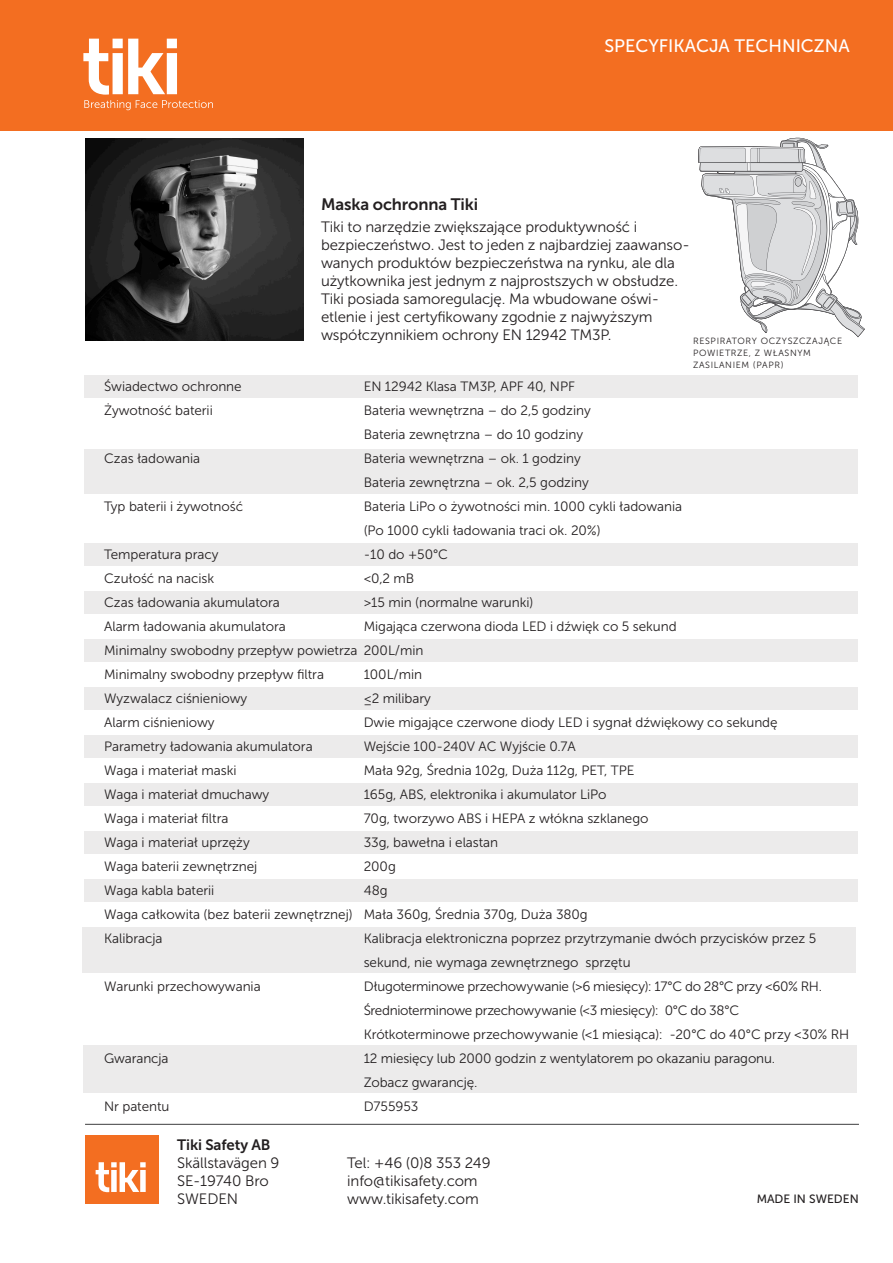
<style>
.page{position:relative;width:893px;height:1263px;background:#fff}
.page>*{position:absolute;margin:0;border:0;box-sizing:border-box;transform-origin:0 0}
.t1{font:18px "Museo Sans 500";color:#fff}
.Underrubrik{font:16.5px "Museo Sans 700";letter-spacing:-.005em;color:#231f20}
.Brödtext{font:15px/18px "Museo Sans 300";letter-spacing:-.01em;color:#231f20}
.Brödtext-2{font:15px "Museo Sans 700";letter-spacing:-.005em;color:#231f20}
.BODY_continuing{font:13.5px/24px "Museo Sans 300";letter-spacing:-.005em;color:#231f20}
.BODY_continuing-2{font:13.5px/24px "Museo Sans 300";letter-spacing:-.025em;color:#231f20}
.t2{font:12px "Museo Sans 500";color:#231f20}
.t3{font:9px/12px "Museo Sans 300";letter-spacing:.07em;color:#231f20}
</style>
<div class="page">
<hr style="left:85px;top:1124px;width:774px;height:1px;background:#3e3e3f">
<div style="left:85px;top:1135px;width:74px;height:69px;background:#f36e21"></div>
<svg style="left:96px;top:1162px;width:50px;height:30px"></svg>
<img style="left:85px;top:138px;width:218px;height:203px">
<div style="left:84px;top:375px;width:774px;height:22px;background:#ecebeb"></div>
<div style="left:84px;top:449px;width:774px;height:44px;background:#ecebeb"></div>
<div style="left:84px;top:543px;width:774px;height:22px;background:#ecebeb"></div>
<div style="left:84px;top:591px;width:774px;height:22px;background:#ecebeb"></div>
<div style="left:84px;top:639px;width:774px;height:22px;background:#ecebeb"></div>
<div style="left:84px;top:687px;width:774px;height:22px;background:#ecebeb"></div>
<div style="left:84px;top:735px;width:774px;height:22px;background:#ecebeb"></div>
<div style="left:84px;top:783px;width:774px;height:22px;background:#ecebeb"></div>
<div style="left:84px;top:831px;width:774px;height:22px;background:#ecebeb"></div>
<div style="left:84px;top:879px;width:774px;height:22px;background:#ecebeb"></div>
<div style="left:0;top:0;width:893px;height:130px;background:#f36e21"></div>
<svg style="left:698px;top:138px;width:167px;height:199px"></svg>
<svg style="left:83px;top:39px;width:130px;height:71px"></svg>
<div style="left:82px;top:927px;width:774px;height:46px;background:#ecebeb"></div>
<div style="left:83px;top:1045px;width:774px;height:48px;background:#ecebeb"></div>
<p class="t1" style="left:604px;top:36px;width:247px">SPECYFIKACJA TECHNICZNA</p>
<p class="Underrubrik" style="left:321px;top:195px;width:159px">Maska ochronna Tiki</p>
<p class="Brödtext" style="left:321px;top:218px;width:370px">Tiki to narzędzie zwiększające produktywność i bezpieczeństwo. Jest to jeden z najbardziej zaawanso&shy;wanych produktów bezpieczeństwa na rynku, ale dla użytkownika jest jednym z najprostszych w obsłudze.<br>Tiki posiada samoregulację. Ma wbudowane oświ&shy;etlenie i jest certyfikowany zgodnie z najwyższym współczynnikiem ochrony EN 12942 TM3P.</p>
<p class="t3" style="left:693px;top:335px;width:151px">RESPIRATORY OCZYSZCZAJĄCE<br>POWIETRZE, Z WŁASNYM<br>ZASILANIEM (PAPR)</p>
<p class="BODY_continuing" style="left:104px;top:374px;width:139px">Świadectwo ochronne</p>
<p class="BODY_continuing" style="left:364px;top:374px;width:213px">EN 12942 Klasa TM3P, APF 40, NPF</p>
<p class="BODY_continuing" style="left:104px;top:398px;width:110px">Żywotność baterii</p>
<p class="BODY_continuing" style="left:364px;top:398px;width:229px">Bateria wewnętrzna – do 2,5 godziny</p>
<p class="BODY_continuing" style="left:364px;top:422px;width:221px">Bateria zewnętrzna – do 10 godziny</p>
<p class="BODY_continuing" style="left:104px;top:446px;width:97px">Czas ładowania</p>
<p class="BODY_continuing" style="left:364px;top:446px;width:219px">Bateria wewnętrzna – ok. 1 godziny</p>
<p class="BODY_continuing" style="left:364px;top:470px;width:227px">Bateria zewnętrzna – ok. 2,5 godziny</p>
<p class="BODY_continuing" style="left:104px;top:494px;width:141px">Typ baterii i żywotność</p>
<p class="BODY_continuing" style="left:364px;top:494px;width:320px">Bateria LiPo o żywotności min. 1000 cykli ładowania</p>
<p class="BODY_continuing" style="left:364px;top:518px;width:238px">(Po 1000 cykli ładowania traci ok. 20%)</p>
<p class="BODY_continuing" style="left:104px;top:542px;width:116px">Temperatura pracy</p>
<p class="BODY_continuing" style="left:364px;top:542px;width:86px">-10 do +50°C</p>
<p class="BODY_continuing" style="left:104px;top:566px;width:111px">Czułość na nacisk</p>
<p class="BODY_continuing" style="left:364px;top:566px;width:52px">&lt;0,2 mB</p>
<p class="BODY_continuing" style="left:104px;top:590px;width:177px">Czas ładowania akumulatora</p>
<p class="BODY_continuing" style="left:364px;top:590px;width:171px">&gt;15 min (normalne warunki)</p>
<p class="BODY_continuing" style="left:104px;top:614px;width:183px">Alarm ładowania akumulatora</p>
<p class="BODY_continuing" style="left:364px;top:614px;width:314px">Migająca czerwona dioda LED i dźwięk co 5 sekund</p>
<p class="BODY_continuing" style="left:104px;top:638px;width:321px">Minimalny swobodny przepływ powietrza 200L/min</p>
<p class="BODY_continuing" style="left:104px;top:662px;width:221px">Minimalny swobodny przepływ filtra</p>
<p class="BODY_continuing" style="left:364px;top:662px;width:60px">100L/min</p>
<p class="BODY_continuing" style="left:104px;top:686px;width:145px">Wyzwalacz ciśnieniowy</p>
<p class="BODY_continuing" style="left:364px;top:686px;width:69px">≤2 milibary</p>
<p class="BODY_continuing" style="left:104px;top:710px;width:112px">Alarm ciśnieniowy</p>
<p class="BODY_continuing" style="left:364px;top:710px;width:415px">Dwie migające czerwone diody LED i sygnał dźwiękowy co sekundę</p>
<p class="BODY_continuing" style="left:104px;top:734px;width:210px">Parametry ładowania akumulatora</p>
<p class="BODY_continuing" style="left:364px;top:734px;width:214px">Wejście 100-240V AC Wyjście 0.7A</p>
<p class="BODY_continuing" style="left:104px;top:758px;width:134px">Waga i materiał maski</p>
<p class="BODY_continuing" style="left:364px;top:758px;width:272px">Mała 92g, Średnia 102g, Duża 112g, PET, TPE</p>
<p class="BODY_continuing" style="left:104px;top:782px;width:167px">Waga i materiał dmuchawy</p>
<p class="BODY_continuing" style="left:364px;top:782px;width:244px">165g, ABS, elektronika i akumulator LiPo</p>
<p class="BODY_continuing" style="left:104px;top:806px;width:126px">Waga i materiał filtra</p>
<p class="BODY_continuing" style="left:364px;top:806px;width:286px">70g, tworzywo ABS i HEPA z włókna szklanego</p>
<p class="BODY_continuing" style="left:104px;top:830px;width:147px">Waga i materiał uprzęży</p>
<p class="BODY_continuing" style="left:364px;top:830px;width:136px">33g, bawełna i elastan</p>
<p class="BODY_continuing" style="left:104px;top:854px;width:155px">Waga baterii zewnętrznej</p>
<p class="BODY_continuing" style="left:364px;top:854px;width:34px">200g</p>
<p class="BODY_continuing" style="left:104px;top:878px;width:112px">Waga kabla baterii</p>
<p class="BODY_continuing" style="left:364px;top:878px;width:25px">48g</p>
<p class="BODY_continuing" style="left:104px;top:902px;width:485px">Waga całkowita (bez baterii zewnętrznej) Mała 360g, Średnia 370g, Duża 380g</p>
<p class="BODY_continuing" style="left:104px;top:926px;width:60px">Kalibracja</p>
<p class="BODY_continuing" style="left:364px;top:926px;width:454px">Kalibracja elektroniczna poprzez przytrzymanie dwóch przycisków przez 5 sekund, nie wymaga zewnętrznego sprzętu</p>
<p class="BODY_continuing" style="left:104px;top:974px;width:158px">Warunki przechowywania</p>
<p class="BODY_continuing-2" style="left:364px;top:974px;width:460px">Długoterminowe przechowywanie (&gt;6 miesięcy): 17°C do 28°C przy &lt;60% RH.<br>Średnioterminowe przechowywanie (&lt;3 miesięcy): 0°C do 38°C</p>
<p class="BODY_continuing" style="left:364px;top:1022px;width:487px">Krótkoterminowe przechowywanie (&lt;1 miesiąca): -20°C do 40°C przy &lt;30% RH</p>
<p class="BODY_continuing" style="left:104px;top:1046px;width:66px">Gwarancja</p>
<p class="BODY_continuing" style="left:364px;top:1046px;width:413px">12 miesięcy lub 2000 godzin z wentylatorem po okazaniu paragonu.<br>Zobacz gwarancję.</p>
<p class="BODY_continuing" style="left:104px;top:1094px;width:67px">Nr patentu</p>
<p class="BODY_continuing" style="left:364px;top:1094px;width:56px">D755953</p>
<p class="Brödtext-2" style="left:177px;top:1136px;width:95px">Tiki Safety AB</p>
<p class="Brödtext" style="left:177px;top:1154px;width:104px">Skällstavägen 9</p>
<p class="Brödtext" style="left:177px;top:1172px;width:93px">SE-19740 Bro</p>
<p class="Brödtext" style="left:177px;top:1190px;width:62px">SWEDEN</p>
<p class="Brödtext" style="left:347px;top:1154px;width:145px">Tel: +46 (0)8 353 249</p>
<p class="Brödtext" style="left:347px;top:1172px;width:132px">info@tikisafety.com</p>
<p class="Brödtext" style="left:347px;top:1190px;width:133px">www.tikisafety.com</p>
<p class="t2" style="left:757px;top:1192px;width:104px">MADE IN SWEDEN</p>
</div>
